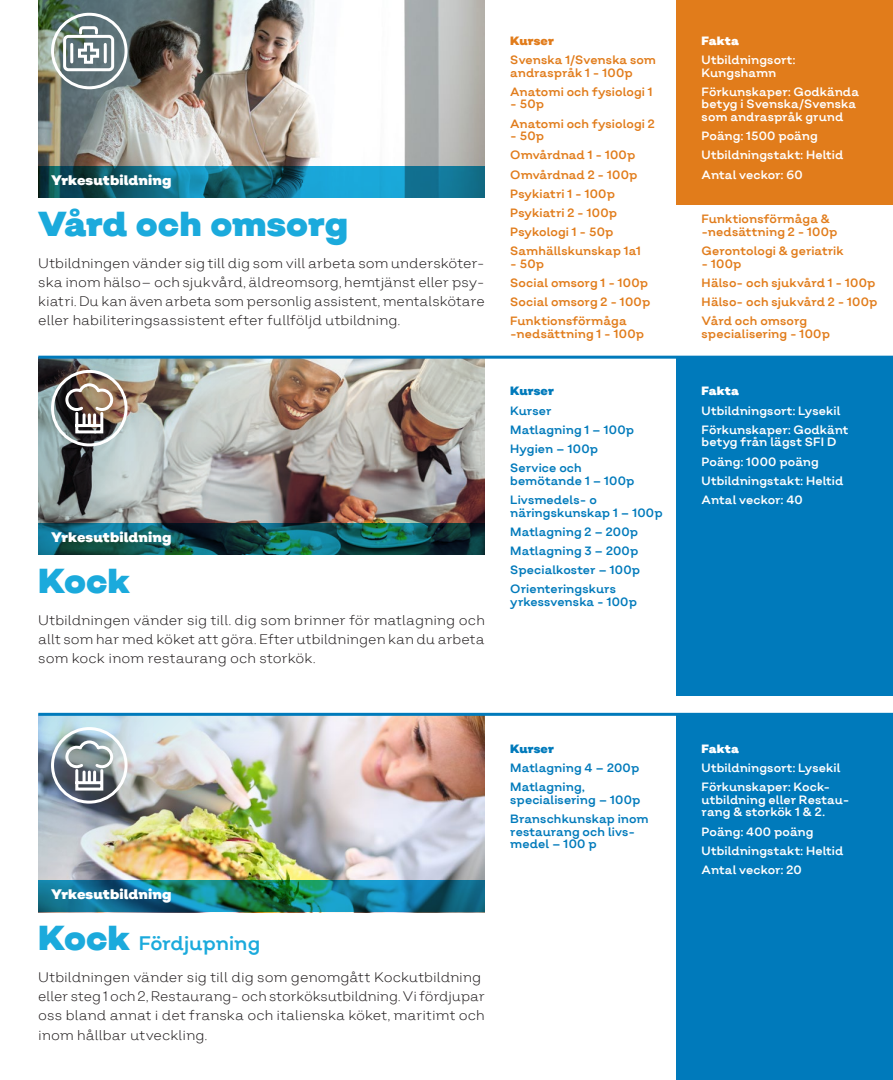
<style>
.page{position:relative;width:893px;height:1080px;background:#fff}
.page>*{position:absolute;margin:0;border:0;box-sizing:border-box;transform-origin:0 0}
.Rubrik_halvsidor{font:900 34.5px "Salvatore";color:#1baadc}
.Rubrik_halvsidor-2{font:19.5px "Salvatore";color:#1baadc}
.Brödtext{font:300 13.8px/19.2px "Salvatore";letter-spacing:-.005em;color:#231f20;text-align:justify}
.Brödtext-2{font:900 13.8px "Salvatore";letter-spacing:.005em;color:#fff}
.minitext{font:12px/12.8px "Salvatore";letter-spacing:.005em;color:#e17c1b}
.minitext-2{font:12px/12.8px "Salvatore";letter-spacing:.005em;color:#fff}
.minitext-3{font:12px/12.8px "Salvatore";letter-spacing:.005em;color:#007abb}
.minitext-4{font:900 12px "Salvatore";letter-spacing:.015em;color:#fff}
.minitext-5{font:900 12px "Salvatore";letter-spacing:.005em;color:#007abb}
.minitext-6{font:900 12px "Salvatore";letter-spacing:.005em;color:#e17c1b}
.s1{font-weight:900;font-size:34.5px}
</style>
<div class="page">
<img style="left:38px;top:0;width:433px;height:166px">
<div style="left:676px;top:0;width:217px;height:204px;background:#e17c1b"></div>
<svg style="left:38px;top:166px;width:447px;height:32px;background:#12738e"></svg>
<div style="left:51px;top:13px;width:77px;height:76px;border:3px solid #fff;border-radius:50%"></div>
<svg style="left:76px;top:25px;width:25px;height:40px"></svg>
<hr style="left:70px;top:44px;width:3px;height:18px;background:#fff">
<hr style="left:104px;top:44px;width:3px;height:18px;background:#fff">
<div style="left:63px;top:35px;width:51px;height:36px;border:3px solid #fff;border-radius:4px"></div>
<img style="left:471px;top:359px;width:14px;height:164px">
<img style="left:38px;top:359px;width:433px;height:164px">
<div style="left:676px;top:357px;width:217px;height:338px;background:#007abb"></div>
<svg style="left:38px;top:523px;width:447px;height:32px;background:#0f5357"></svg>
<div style="left:51px;top:370px;width:77px;height:76px;border:3px solid #fff;border-radius:50%"></div>
<svg style="left:64px;top:382px;width:51px;height:53px"></svg>
<hr style="left:38px;top:356px;width:855px;height:3px;background:#007abb">
<img style="left:472px;top:716px;width:13px;height:164px">
<img style="left:38px;top:716px;width:434px;height:164px">
<div style="left:676px;top:714px;width:217px;height:366px;background:#007abb"></div>
<svg style="left:38px;top:880px;width:447px;height:32px;background:#137585"></svg>
<div style="left:51px;top:727px;width:77px;height:77px;border:3px solid #fff;border-radius:50%"></div>
<svg style="left:64px;top:739px;width:51px;height:53px"></svg>
<hr style="left:38px;top:713px;width:855px;height:3px;background:#007abb">
<p class="Brödtext-2" style="left:51px;top:171px;width:122px">Yrkesutbildning</p>
<p class="Rubrik_halvsidor" style="left:38px;top:201px;width:311px">Vård och omsorg</p>
<p class="Brödtext" style="left:38px;top:253px;width:448px">Utbildningen vänder sig till dig som vill arbeta som undersköter&shy;ska inom hälso– och sjukvård, äldreomsorg, hemtjänst eller psy&shy;kiatri. Du kan även arbeta som personlig assistent, mentalskötare eller habiliteringsassistent efter fullföljd utbildning.</p>
<p class="Brödtext-2" style="left:51px;top:528px;width:122px">Yrkesutbildning</p>
<p class="Rubrik_halvsidor" style="left:38px;top:558px;width:94px">Kock</p>
<p class="Brödtext" style="left:38px;top:610px;width:448px">Utbildningen vänder sig till. dig som brinner för matlagning och allt som har med köket att göra. Efter utbildningen kan du arbeta som kock inom restaurang och storkök.</p>
<p class="minitext-6" style="left:510px;top:33px;width:45px">Kurser</p>
<p class="minitext" style="left:510px;top:53px;width:147px">Svenska 1/Svenska som andraspråk 1 - 100p</p>
<p class="minitext" style="left:510px;top:85px;width:144px">Anatomi och fysiologi 1</p>
<p class="minitext" style="left:510px;top:98px;width:35px">- 50p</p>
<p class="minitext" style="left:510px;top:117px;width:146px">Anatomi och fysiologi 2</p>
<p class="minitext" style="left:510px;top:130px;width:35px">- 50p</p>
<p class="minitext" style="left:510px;top:149px;width:127px">Omvårdnad 1 - 100p</p>
<p class="minitext" style="left:510px;top:168px;width:129px">Omvårdnad 2 - 100p</p>
<p class="minitext" style="left:510px;top:187px;width:106px">Psykiatri 1 - 100p</p>
<p class="minitext" style="left:510px;top:206px;width:108px">Psykiatri 2 - 100p</p>
<p class="minitext" style="left:510px;top:225px;width:105px">Psykologi 1 - 50p</p>
<p class="minitext" style="left:510px;top:244px;width:132px">Samhällskunskap 1a1</p>
<p class="minitext" style="left:510px;top:257px;width:35px">- 50p</p>
<p class="minitext" style="left:510px;top:276px;width:139px">Social omsorg 1 - 100p</p>
<p class="minitext" style="left:510px;top:295px;width:141px">Social omsorg 2 - 100p</p>
<p class="minitext" style="left:510px;top:315px;width:135px">Funktionsförmåga -nedsättning 1 - 100p</p>
<p class="minitext-5" style="left:510px;top:383px;width:45px">Kurser</p>
<p class="minitext-3" style="left:510px;top:404px;width:43px">Kurser</p>
<p class="minitext-3" style="left:510px;top:423px;width:125px">Matlagning 1 – 100p</p>
<p class="minitext-3" style="left:510px;top:442px;width:89px">Hygien – 100p</p>
<p class="minitext-3" style="left:510px;top:461px;width:126px">Service och bemötande 1 – 100p</p>
<p class="minitext-3" style="left:510px;top:493px;width:154px">Livsmedels- o näringskunskap 1 – 100p</p>
<p class="minitext-3" style="left:510px;top:525px;width:129px">Matlagning 2 – 200p</p>
<p class="minitext-3" style="left:510px;top:544px;width:130px">Matlagning 3 – 200p</p>
<p class="minitext-3" style="left:510px;top:563px;width:131px">Specialkoster – 100p</p>
<p class="minitext-3" style="left:510px;top:583px;width:128px">Orienteringskurs yrkessvenska - 100p</p>
<p class="Brödtext-2" style="left:51px;top:885px;width:122px">Yrkesutbildning</p>
<p class="Rubrik_halvsidor-2" style="left:38px;top:931px;width:223px"><span class="s1">Kock</span> Fördjupning</p>
<p class="Brödtext" style="left:38px;top:968px;width:445px">Utbildningen vänder sig till dig som genomgått Kockutbildning</p>
<p class="Brödtext" style="left:38px;top:987px;width:448px">eller steg 1 och 2, Restaurang- och storköksutbildning. Vi fördjupar</p>
<p class="Brödtext" style="left:38px;top:1006px;width:448px">oss bland annat i det franska och italienska köket, maritimt och</p>
<p class="Brödtext" style="left:38px;top:1025px;width:170px">inom hållbar utveckling.</p>
<p class="minitext-5" style="left:510px;top:740px;width:45px">Kurser</p>
<p class="minitext-3" style="left:510px;top:761px;width:131px">Matlagning 4 – 200p</p>
<p class="minitext-3" style="left:510px;top:780px;width:132px">Matlagning, specialisering – 100p</p>
<p class="minitext-3" style="left:510px;top:812px;width:140px">Branschkunskap inom restaurang och livs&shy;medel – 100 p</p>
<p class="minitext-4" style="left:702px;top:33px;width:39px">Fakta</p>
<p class="minitext-2" style="left:702px;top:53px;width:95px">Utbildningsort:<br>Kungshamn</p>
<p class="minitext-2" style="left:702px;top:85px;width:159px">Förkunskaper: Godkända betyg i Svenska/Svenska som andraspråk grund</p>
<p class="minitext-2" style="left:702px;top:130px;width:118px">Poäng: 1500 poäng</p>
<p class="minitext-2" style="left:702px;top:149px;width:143px">Utbildningstakt: Heltid</p>
<p class="minitext-2" style="left:702px;top:168px;width:103px">Antal veckor: 60</p>
<p class="minitext" style="left:702px;top:213px;width:137px">Funktionsförmåga &amp; -nedsättning 2 - 100p</p>
<p class="minitext" style="left:702px;top:244px;width:144px">Gerontologi &amp; geriatrik</p>
<p class="minitext" style="left:702px;top:257px;width:41px">- 100p</p>
<p class="minitext" style="left:702px;top:276px;width:175px">Hälso- och sjukvård 1 - 100p</p>
<p class="minitext" style="left:702px;top:295px;width:177px">Hälso- och sjukvård 2 - 100p</p>
<p class="minitext" style="left:702px;top:315px;width:130px">Vård och omsorg specialisering - 100p</p>
<p class="minitext-4" style="left:702px;top:383px;width:39px">Fakta</p>
<p class="minitext-2" style="left:702px;top:404px;width:140px">Utbildningsort: Lysekil</p>
<p class="minitext-2" style="left:702px;top:423px;width:148px">Förkunskaper: Godkänt betyg från lägst SFI D</p>
<p class="minitext-2" style="left:702px;top:455px;width:119px">Poäng: 1000 poäng</p>
<p class="minitext-2" style="left:702px;top:474px;width:143px">Utbildningstakt: Heltid</p>
<p class="minitext-2" style="left:702px;top:493px;width:103px">Antal veckor: 40</p>
<p class="minitext-4" style="left:702px;top:740px;width:39px">Fakta</p>
<p class="minitext-2" style="left:702px;top:761px;width:140px">Utbildningsort: Lysekil</p>
<p class="minitext-2" style="left:702px;top:780px;width:149px">Förkunskaper: Kock&shy;utbildning eller Restau&shy;rang &amp; storkök 1 &amp; 2.</p>
<p class="minitext-2" style="left:702px;top:825px;width:113px">Poäng: 400 poäng</p>
<p class="minitext-2" style="left:702px;top:844px;width:143px">Utbildningstakt: Heltid</p>
<p class="minitext-2" style="left:702px;top:863px;width:102px">Antal veckor: 20</p>
</div>
